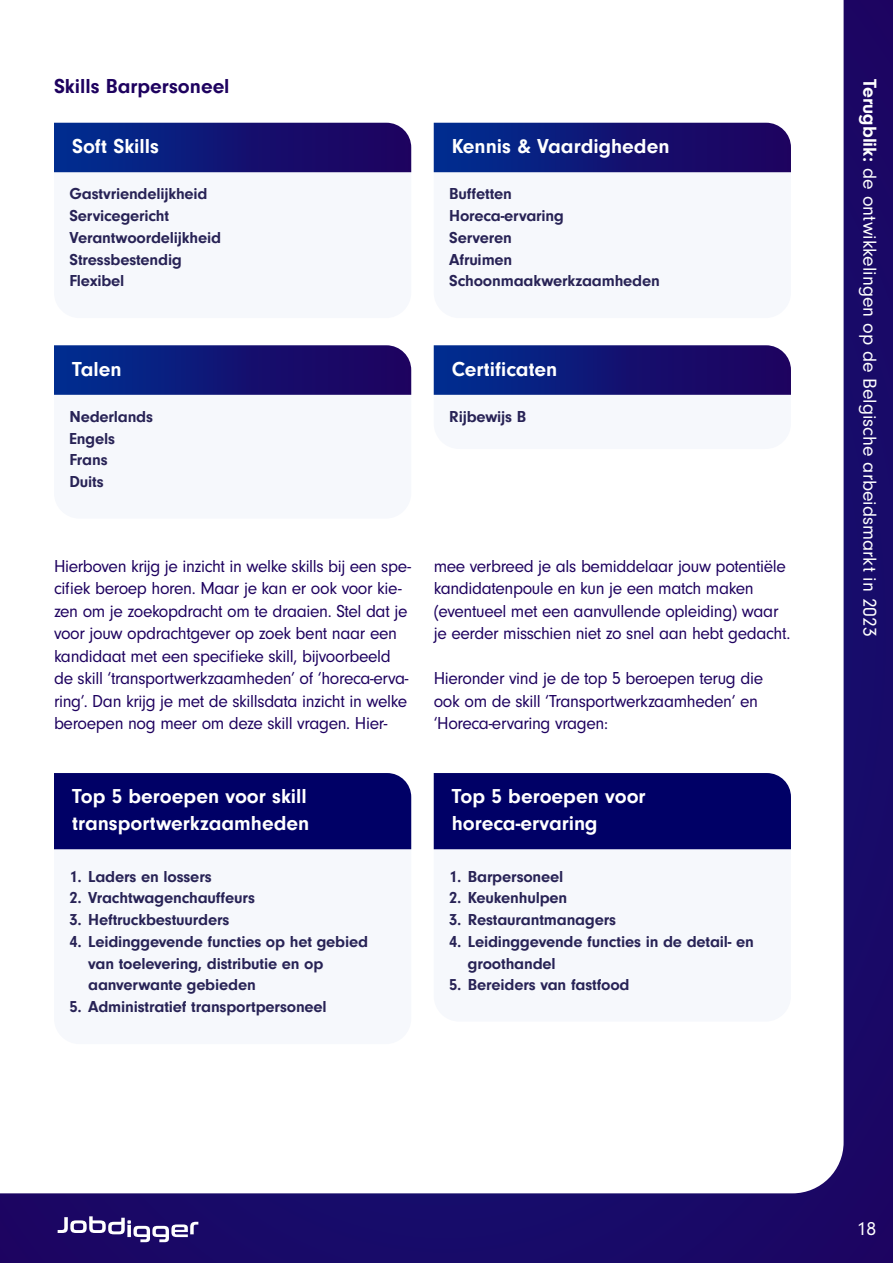
<style>
.page{position:relative;width:893px;height:1263px;background:#180a68}
.page>*{position:absolute;margin:0;border:0;box-sizing:border-box;transform-origin:0 0}
.t1{font:700 21px/26.2px "Neuzeit Gro";color:#fff}
.t2{font:700 21px "Neuzeit Gro";color:#1e025f}
.t3{font:19.5px "Neuzeit Gro";color:#fff}
.t4{font:18px/22.5px "Neuzeit Gro";letter-spacing:-.02em;color:#1e025f}
.t5{font:700 16.5px/21.8px "Neuzeit Gro";letter-spacing:-.01em;color:#282356}
.s1{font-weight:700}
</style>
<div class="page">
<div style="left:0;top:0;width:844px;height:1193px;background:#fff"></div>
<svg style="left:58px;top:1216px;width:140px;height:26px"></svg>
<div style="left:54px;top:172px;width:357px;height:146px;background:#f6f8fc"></div>
<div style="left:54px;top:395px;width:357px;height:124px;background:#f6f8fc"></div>
<div style="left:434px;top:172px;width:357px;height:146px;background:#f6f8fc"></div>
<svg style="left:54px;top:123px;width:357px;height:49px"></svg>
<svg style="left:54px;top:345px;width:357px;height:50px"></svg>
<svg style="left:434px;top:123px;width:357px;height:49px"></svg>
<svg style="left:434px;top:345px;width:357px;height:104px"></svg>
<div style="left:54px;top:849px;width:357px;height:195px;background:#f6f8fc"></div>
<div style="left:434px;top:849px;width:357px;height:173px;background:#f6f8fc"></div>
<div style="left:54px;top:773px;width:357px;height:76px;background:#006"></div>
<div style="left:434px;top:773px;width:357px;height:76px;background:#006"></div>
<p class="t2" style="left:54px;top:74px;width:177px">Skills Barpersoneel</p>
<p class="t1" style="left:72px;top:133px;width:88px">Soft Skills</p>
<p class="t1" style="left:452px;top:133px;width:219px">Kennis &amp; Vaardigheden</p>
<p class="t5" style="left:69px;top:183px;width:153px">Gastvriendelijkheid<br>Servicegericht<br>Verantwoordelijkheid<br>Stressbestendig<br>Flexibel</p>
<p class="t5" style="left:449px;top:183px;width:212px">Buffetten<br>Horeca-ervaring<br>Serveren<br>Afruimen<br>Schoonmaakwerkzaamheden</p>
<p class="t1" style="left:72px;top:356px;width:51px">Talen</p>
<p class="t1" style="left:452px;top:356px;width:107px">Certificaten</p>
<p class="t5" style="left:69px;top:406px;width:85px">Nederlands<br>Engels<br>Frans<br>Duits</p>
<p class="t5" style="left:449px;top:406px;width:79px">Rijbewijs B</p>
<p class="t4" style="left:54px;top:555px;width:359px">Hierboven krijg je inzicht in welke skills bij een spe&shy;cifiek beroep horen. Maar je kan er ook voor kie&shy;zen om je zoekopdracht om te draaien. Stel dat je voor jouw opdrachtgever op zoek bent naar een kandidaat met een specifieke skill, bijvoorbeeld de skill ‘transportwerkzaamheden’ of ‘horeca-erva&shy;ring’. Dan krijg je met de skillsdata inzicht in welke beroepen nog meer om deze skill vragen. Hier-</p>
<p class="t4" style="left:434px;top:555px;width:358px">mee verbreed je als bemiddelaar jouw potentiële kandidatenpoule en kun je een match maken (eventueel met een aanvullende opleiding) waar je eerder misschien niet zo snel aan hebt gedacht.</p>
<p class="t4" style="left:434px;top:667px;width:331px">Hieronder vind je de top 5 beroepen terug die ook om de skill ‘Transportwerkzaamheden’ en ‘Horeca-ervaring vragen:</p>
<p class="t1" style="left:72px;top:783px;width:239px">Top 5 beroepen voor skill transportwerkzaamheden</p>
<p class="t1" style="left:452px;top:783px;width:195px">Top 5 beroepen voor horeca-ervaring</p>
<p class="t5" style="left:69px;top:865px;width:144px">1. Laders en lossers</p>
<p class="t5" style="left:69px;top:887px;width:187px">2. Vrachtwagenchauffeurs</p>
<p class="t5" style="left:69px;top:909px;width:162px">3. Heftruckbestuurders</p>
<p class="t5" style="left:88px;top:930px;width:281px;text-indent:-19px">4. Leidinggevende functies op het gebied van toelevering, distributie en op aanverwante gebieden</p>
<p class="t5" style="left:69px;top:996px;width:259px">5. Administratief transportpersoneel</p>
<p class="t5" style="left:449px;top:865px;width:116px">1. Barpersoneel</p>
<p class="t5" style="left:449px;top:887px;width:120px">2. Keukenhulpen</p>
<p class="t5" style="left:449px;top:909px;width:169px">3. Restaurantmanagers</p>
<p class="t5" style="left:468px;top:930px;width:288px;text-indent:-19px">4. Leidinggevende functies in de detail- en groothandel</p>
<p class="t5" style="left:449px;top:974px;width:182px">5. Bereiders van fastfood</p>
<p class="t3" style="left:880px;top:79px;width:560px;rotate:90deg"><span class="s1">Terugblik:</span> de ontwikkelingen op de Belgische arbeidsmarkt in 2023</p>
<p class="t3" style="left:857px;top:1218px;width:21px">18</p>
</div>
